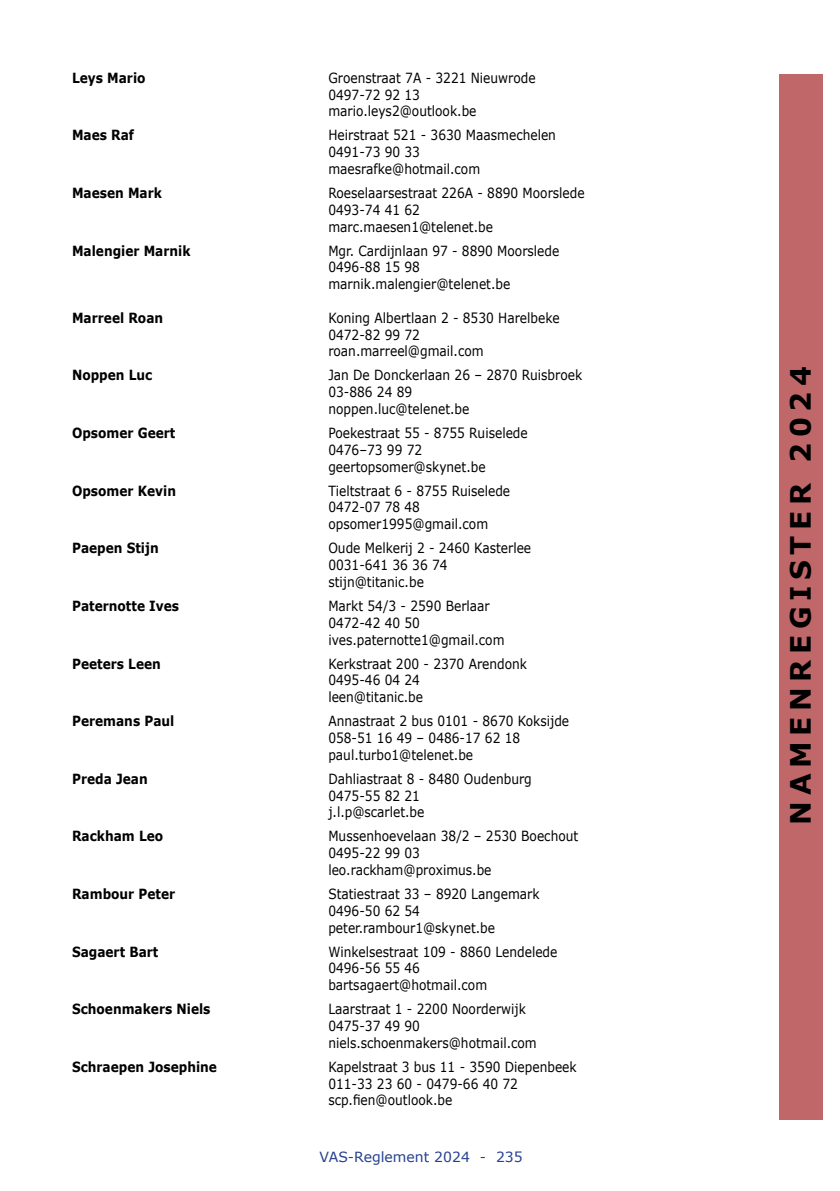
<style>
.page{position:relative;width:840px;height:1191px;background:#fff}
.page>*{position:absolute;margin:0;border:0;box-sizing:border-box;transform-origin:0 0}
.t1{font:700 28px "Verdana";letter-spacing:.2em;color:#000}
.t2{font:14px/16.8px "Verdana";color:#000;scale:.87 1}
.t3{font:700 14px "Verdana";color:#000;scale:.87 1}
.t4{font:14px "Verdana";color:#25408f}
</style>
<div class="page">
<div style="left:778px;top:74px;width:43px;height:1045px;background:#c06869"></div>
<p class="t3" style="left:72px;top:69px;width:86px">Leys Mario</p>
<p class="t2" style="left:328px;top:69px;width:240px">Groenstraat 7A - 3221 Nieuwrode<br>0497-72 92 13 mario.leys2@outlook.be</p>
<p class="t3" style="left:72px;top:126px;width:73px">Maes Raf</p>
<p class="t2" style="left:328px;top:127px;width:263px">Heirstraat 521 - 3630 Maasmechelen<br>0491-73 90 33 maesrafke@hotmail.com</p>
<p class="t3" style="left:72px;top:184px;width:105px">Maesen Mark</p>
<p class="t2" style="left:328px;top:184px;width:296px">Roeselaarsestraat 226A - 8890 Moorslede<br>0493-74 41 62 marc.maesen1@telenet.be</p>
<p class="t3" style="left:72px;top:241px;width:138px">Malengier Marnik</p>
<p class="t2" style="left:328px;top:242px;width:267px">Mgr. Cardijnlaan 97 - 8890 Moorslede<br>0496-88 15 98 marnik.malengier@telenet.be</p>
<p class="t3" style="left:72px;top:309px;width:106px">Marreel Roan</p>
<p class="t2" style="left:328px;top:309px;width:267px">Koning Albertlaan 2 - 8530 Harelbeke<br>0472-82 99 72 roan.marreel@gmail.com</p>
<p class="t3" style="left:72px;top:366px;width:94px">Noppen Luc</p>
<p class="t2" style="left:328px;top:367px;width:293px">Jan De Donckerlaan 26 – 2870 Ruisbroek<br>03-886 24 89<br>noppen.luc@telenet.be</p>
<p class="t3" style="left:72px;top:424px;width:120px">Opsomer Geert</p>
<p class="t2" style="left:328px;top:424px;width:230px">Poekestraat 55 - 8755 Ruiselede<br>0476–73 99 72 geertopsomer@skynet.be</p>
<p class="t3" style="left:72px;top:481px;width:121px">Opsomer Kevin</p>
<p class="t2" style="left:328px;top:482px;width:210px">Tieltstraat 6 - 8755 Ruiselede<br>0472-07 78 48 opsomer1995@gmail.com</p>
<p class="t3" style="left:72px;top:539px;width:101px">Paepen Stijn</p>
<p class="t2" style="left:328px;top:539px;width:234px">Oude Melkerij 2 - 2460 Kasterlee<br>0031-641 36 36 74 stijn@titanic.be</p>
<p class="t3" style="left:72px;top:597px;width:125px">Paternotte Ives</p>
<p class="t2" style="left:328px;top:597px;width:204px">Markt 54/3 - 2590 Berlaar<br>0472-42 40 50 ives.paternotte1@gmail.com</p>
<p class="t3" style="left:72px;top:654px;width:104px">Peeters Leen</p>
<p class="t2" style="left:328px;top:655px;width:230px">Kerkstraat 200 - 2370 Arendonk<br>0495-46 04 24<br>leen@titanic.be</p>
<p class="t3" style="left:72px;top:712px;width:119px">Peremans Paul</p>
<p class="t2" style="left:328px;top:712px;width:278px">Annastraat 2 bus 0101 - 8670 Koksijde<br>058-51 16 49 – 0486-17 62 18 paul.turbo1@telenet.be</p>
<p class="t3" style="left:72px;top:769px;width:88px">Preda Jean</p>
<p class="t2" style="left:328px;top:770px;width:235px">Dahliastraat 8 - 8480 Oudenburg<br>0475-55 82 21<br>j.l.p@scarlet.be</p>
<p class="t3" style="left:72px;top:827px;width:106px">Rackham Leo</p>
<p class="t2" style="left:328px;top:827px;width:288px">Mussenhoevelaan 38/2 – 2530 Boechout<br>0495-22 99 03 leo.rackham@proximus.be</p>
<p class="t3" style="left:72px;top:885px;width:120px">Rambour Peter</p>
<p class="t2" style="left:328px;top:885px;width:244px">Statiestraat 33 – 8920 Langemark<br>0496-50 62 54 peter.rambour1@skynet.be</p>
<p class="t3" style="left:72px;top:942px;width:101px">Sagaert Bart</p>
<p class="t2" style="left:328px;top:943px;width:265px">Winkelsestraat 109 - 8860 Lendelede<br>0496-56 55 46 bartsagaert@hotmail.com</p>
<p class="t3" style="left:72px;top:1000px;width:160px">Schoenmakers Niels</p>
<p class="t2" style="left:328px;top:1000px;width:241px">Laarstraat 1 - 2200 Noorderwijk<br>0475-37 49 90 niels.schoenmakers@hotmail.com</p>
<p class="t3" style="left:72px;top:1057px;width:168px">Schraepen Josephine</p>
<p class="t2" style="left:328px;top:1058px;width:287px">Kapelstraat 3 bus 11 - 3590 Diepenbeek<br>011-33 23 60 - 0479-66 40 72 scp.fien@outlook.be</p>
<p class="t4" style="left:319px;top:1147px;width:204px">VAS-Reglement 2024 - 235</p>
<h1 class="t1" style="left:782px;top:824px;width:460px;rotate:-90deg">NAMENREGISTER 2024</h1>
</div>
